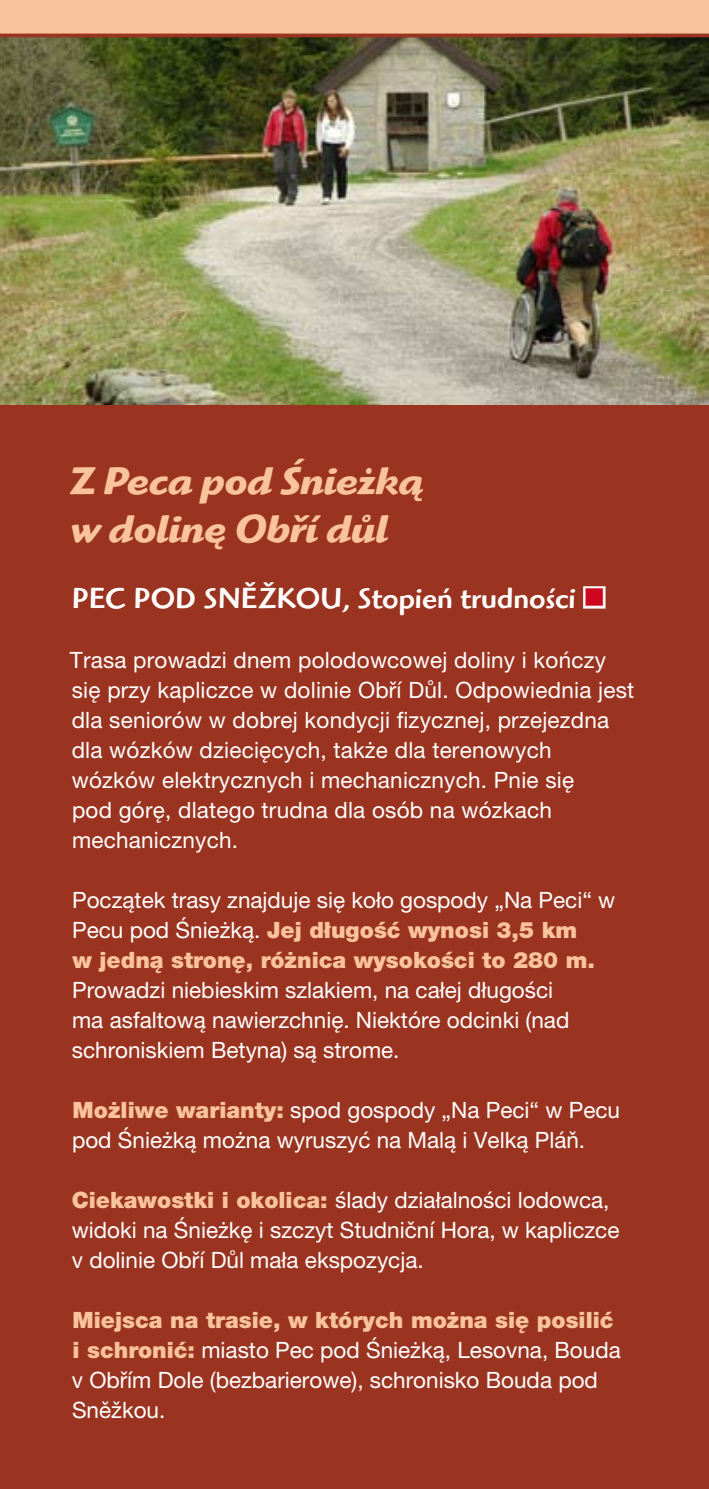
<style>
.page{position:relative;width:709px;height:1489px;background:#fff}
.page>*{position:absolute;margin:0;border:0;box-sizing:border-box;transform-origin:0 0}
.t1{font:italic 700 40px/48px "Highlander Itc TOT";color:#f9c39c}
.t2{font:500 30px "Highlander Itc TOT";color:#fff}
.t3{font:22.5px/30px "Helvetica Neue LT Pro";color:#fff}
.s1{color:#cd071e}
.s2{font-weight:900;color:#f9c39c}
</style>
<div class="page">
<div style="left:0;top:0;width:709px;height:1488px;background:#9a3420"></div>
<img style="left:0;top:37px;width:709px;height:367px">
<div style="left:583px;top:586px;width:22px;height:22px;border:5px solid #fff"></div>
<div style="left:0;top:0;width:709px;height:35px;background:#f9c39c"></div>
<hr style="left:0;top:34px;width:709px;height:3px;background:#9a3420">
<h1 class="t1" style="left:70px;top:457px;width:355px">Z Peca pod Śnieżką w dolinę Obří důl</h1>
<h2 class="t2" style="left:72px;top:580px;width:535px">Pec pod Sněžkou, Stopień trudności <span class="s1">■</span></h2>
<p class="t3" style="left:70px;top:644px;width:566px">Trasa prowadzi dnem polodowcowej doliny i kończy się przy kapliczce w dolinie Obří Důl. Odpowiednia jest dla seniorów w dobrej kondycji fizycznej, przejezdna dla wózków dziecięcych, także dla terenowych wózków elektrycznych i mechanicznych. Pnie się<br>pod górę, dlatego trudna dla osób na wózkach mechanicznych.</p>
<p class="t3" style="left:72px;top:884px;width:544px">Początek trasy znajduje się koło gospody „Na Peci“ w<br>Pecu pod Śnieżką. <span class="s2">Jej długość wynosi 3,5 km<br>w jedną stronę, różnica wysokości to 280 m.</span></p>
<p class="t3" style="left:72px;top:974px;width:499px">Prowadzi niebieskim szlakiem, na całej długości ma asfaltową nawierzchnię. Niektóre odcinki (nad schroniskiem Betyna) są strome.</p>
<p class="t3" style="left:72px;top:1094px;width:549px"><span class="s2">Możliwe warianty:</span> spod gospody „Na Peci“ w Pecu pod Śnieżką można wyruszyć na Malą i Velką Pláň.</p>
<p class="t3" style="left:72px;top:1184px;width:549px"><span class="s2">Ciekawostki i okolica:</span> ślady działalności lodowca, widoki na Śnieżkę i szczyt Studniční Hora, w kapliczce v dolinie Obří Důl mała ekspozycja.</p>
<p class="t3" style="left:72px;top:1304px;width:550px"><span class="s2">Miejsca na trasie, w których można się posilić i schronić:</span> miasto Pec pod Śnieżką, Lesovna, Bouda v Obřím Dole (bezbarierowe), schronisko Bouda pod Sněžkou.</p>
</div>
